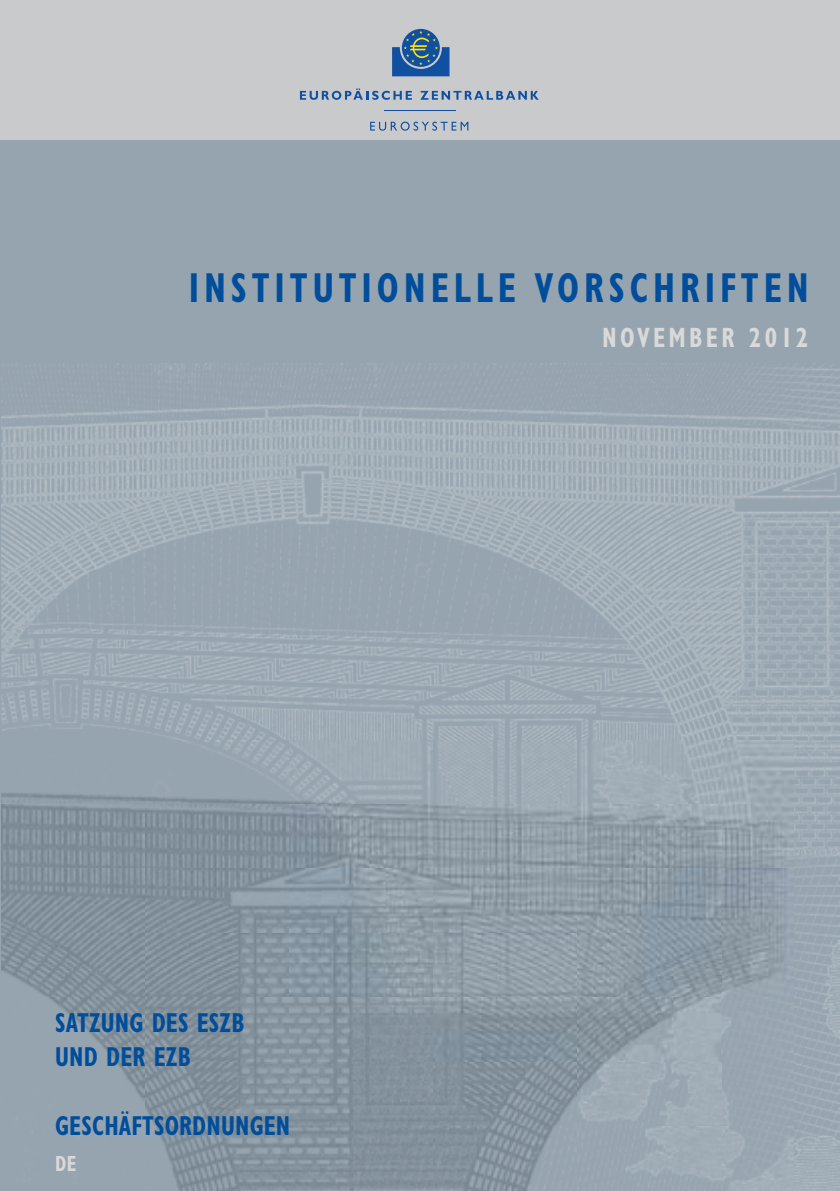
<style>
.page{position:relative;width:840px;height:1191px;background:#fff}
.page>*{position:absolute;margin:0;border:0;box-sizing:border-box;transform-origin:0 0}
.t1{font:700 condensed 42px "Gill Sans Myriad";letter-spacing:.135em;color:#004e9b;scale:.85 1}
.t2{font:700 condensed 28px "Gill Sans Myriad";letter-spacing:.135em;color:#d9d9d9;scale:.85 1}
.t3{font:700 condensed 27.4px/34.4px "Gill Sans Myriad";letter-spacing:.005em;color:#004e9b;scale:.85 1}
.t4{font:700 condensed 22px "Gill Sans Myriad";color:#d9d9d9;scale:.85 1}
</style>
<div class="page">
<hr style="left:0;top:123px;width:2px;height:1068px;background:#96a4af">
<div style="left:1px;top:62px;width:838px;height:1129px;background:#96a4af"></div>
<img style="left:1px;top:363px;width:838px;height:207px">
<img style="left:1px;top:570px;width:279px;height:170px">
<img style="left:280px;top:570px;width:279px;height:170px">
<img style="left:559px;top:570px;width:280px;height:207px">
<img style="left:1px;top:793px;width:1px;height:178px">
<img style="left:793px;top:777px;width:46px;height:414px">
<img style="left:2px;top:740px;width:791px;height:451px">
<div style="left:0;top:0;width:839px;height:140px;background:#c9cacc"></div>
<div style="left:401px;top:29px;width:38px;height:38px;background:#114fa0;border-radius:50%"></div>
<svg style="left:392px;top:31px;width:57px;height:45px"></svg>
<svg style="left:300px;top:88px;width:111px;height:12px"></svg>
<svg style="left:420px;top:91px;width:118px;height:9px"></svg>
<svg style="left:370px;top:122px;width:98px;height:9px"></svg>
<hr style="left:384px;top:110px;width:72px;height:1px;background:#114fa0">
<h1 class="t1" style="left:189px;top:262px;width:730px">INSTITUTIONELLE VORSCHRIFTEN</h1>
<p class="t2" style="left:602px;top:321px;width:244px">NOVEMBER 2012</p>
<p class="t3" style="left:55px;top:1005px;width:224px">SATZUNG DES ESZB<br>UND DER EZB</p>
<p class="t3" style="left:55px;top:1108px;width:278px">GESCHÄFTSORDNUNGEN</p>
<p class="t4" style="left:55px;top:1150px;width:26px">DE</p>
</div>
